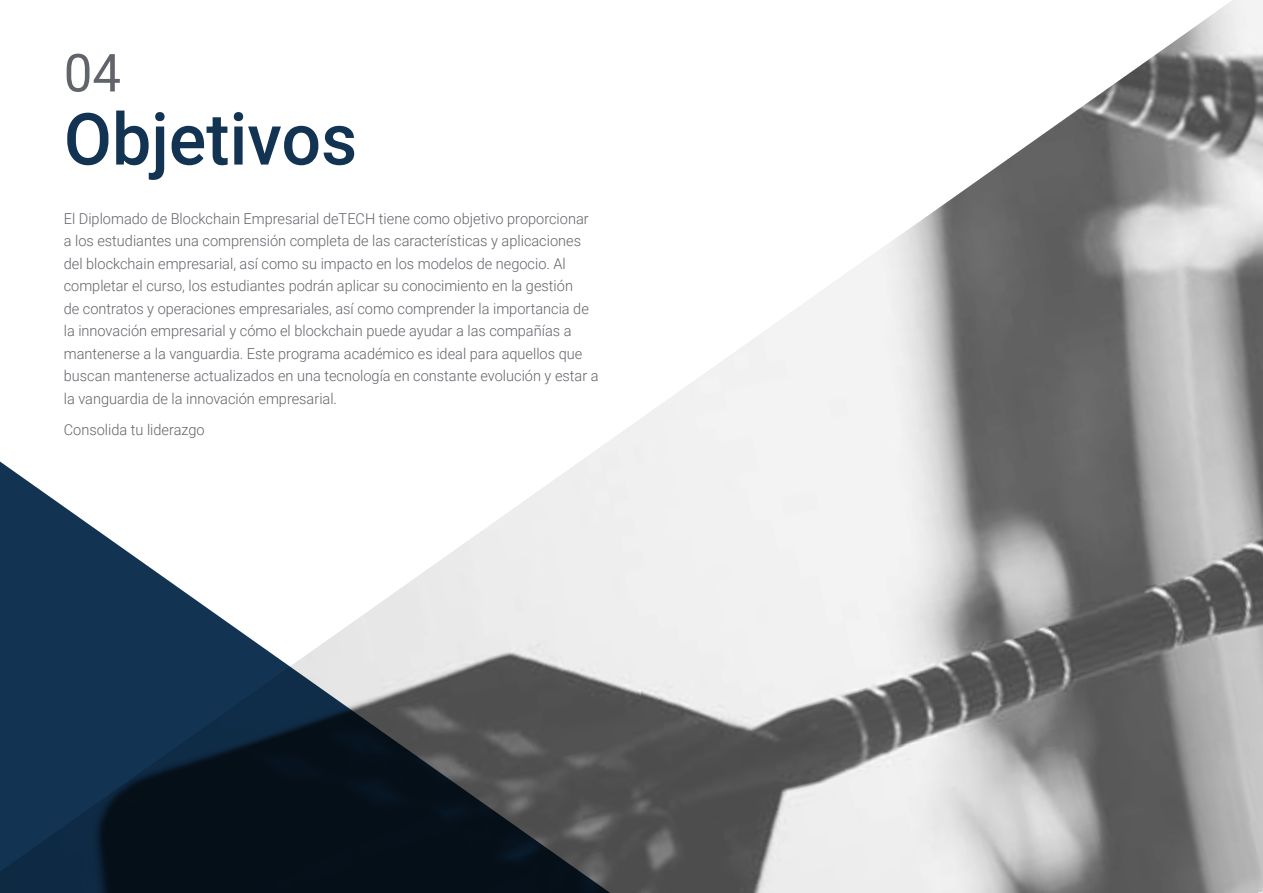
<style>
.page{position:relative;width:1263px;height:893px;background:#fff}
.page>*{position:absolute;margin:0;border:0;box-sizing:border-box;transform-origin:0 0}
.t1{font:500 72px "Roboto";color:#123352}
.t2{font:52.5px "Roboto";color:#61646a}
.t3{font:300 15px/22.5px "Roboto";color:#61646a}
</style>
<div class="page">
<img style="left:603px;top:0;width:660px;height:893px">
<svg style="left:0;top:446px;width:640px;height:447px"></svg>
<h2 class="t2" style="left:64px;top:36px;width:59px">04</h2>
<h1 class="t1" style="left:64px;top:89px;width:295px">Objetivos</h1>
<p class="t3" style="left:64px;top:207px;width:536px">El Diplomado de Blockchain Empresarial deTECH tiene como objetivo proporcionar a los estudiantes una comprensión completa de las características y aplicaciones del blockchain empresarial, así como su impacto en los modelos de negocio. Al completar el curso, los estudiantes podrán aplicar su conocimiento en la gestión<br>de contratos y operaciones empresariales, así como comprender la importancia de la innovación empresarial y cómo el blockchain puede ayudar a las compañías a mantenerse a la vanguardia. Este programa académico es ideal para aquellos que buscan mantenerse actualizados en una tecnología en constante evolución y estar a la vanguardia de la innovación empresarial.</p>
<p class="t3" style="left:64px;top:418px;width:142px">Consolida tu liderazgo</p>
</div>
